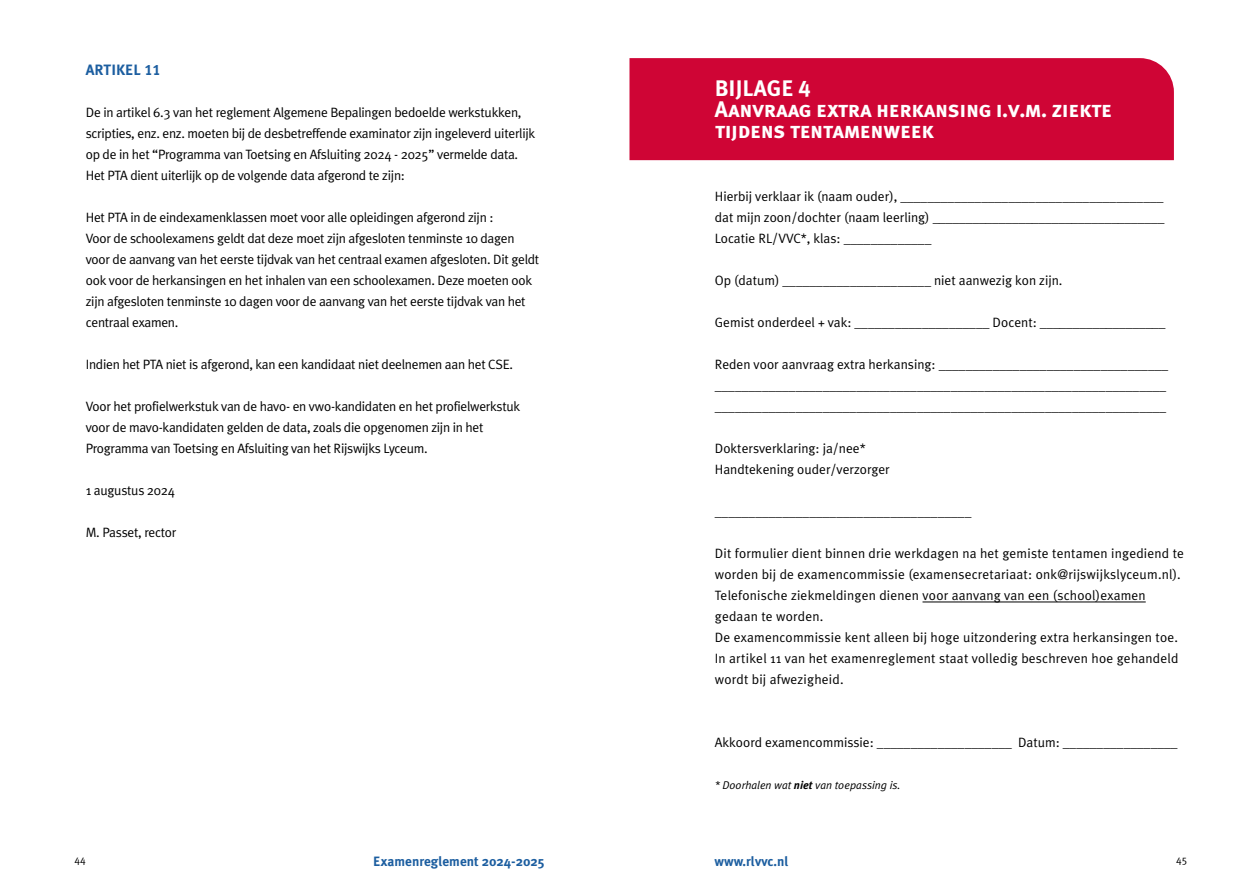
<style>
.page{position:relative;width:1259px;height:893px;background:#fff}
.page>*{position:absolute;margin:0;border:0;box-sizing:border-box;transform-origin:0 0}
.t1{font:22.5px/21px "Meta Plus Bold Caps";letter-spacing:-.02em;color:#fff}
.t2{font:15px "Meta Plus Bold Caps";color:#1c5ea0}
.t3{font:13.5px/21px "Meta Plus Normal";letter-spacing:-.02em;color:#000}
.t4{font:13.5px/21px "Meta Plus Normal";color:#000}
.t5{font:13.5px/21px "Meta Plus Normal";letter-spacing:.015em;color:#000}
.t6{font:700 13.5px "Meta Plus";color:#1c5ea0}
.t7{font:italic 11.25px "Meta Plus Normal";color:#000}
.t8{font:10.5px "Meta Plus Normal";color:#000}
.s1{font-family:"Meta Plus";font-weight:700}
</style>
<div class="page">
<div style="left:629px;top:58px;width:545px;height:102px;background:#cf0535"></div>
<hr style="left:922px;top:602px;width:223px;height:1px;background:#000">
<p class="t2" style="left:86px;top:61px;width:76px">ARTIKEL 11</p>
<p class="t3" style="left:86px;top:102px;width:451px">De in artikel 6.3 van het reglement Algemene Bepalingen bedoelde werkstukken, scripties, enz. enz. moeten bij de desbetreffende examinator zijn ingeleverd uiterlijk op de in het “Programma van Toetsing en Afsluiting 2024 - 2025” vermelde data.<br>Het PTA dient uiterlijk op de volgende data afgerond te zijn:</p>
<p class="t3" style="left:86px;top:207px;width:455px">Het PTA in de eindexamenklassen moet voor alle opleidingen afgerond zijn :<br>Voor de schoolexamens geldt dat deze moet zijn afgesloten tenminste 10 dagen voor de aanvang van het eerste tijdvak van het centraal examen afgesloten. Dit geldt ook voor de herkansingen en het inhalen van een schoolexamen. Deze moeten ook zijn afgesloten tenminste 10 dagen voor de aanvang van het eerste tijdvak van het centraal examen.</p>
<p class="t3" style="left:86px;top:354px;width:429px">Indien het PTA niet is afgerond, kan een kandidaat niet deelnemen aan het CSE.</p>
<p class="t3" style="left:86px;top:396px;width:436px">Voor het profielwerkstuk van de havo- en vwo-kandidaten en het profielwerkstuk voor de mavo-kandidaten gelden de data, zoals die opgenomen zijn in het<br>Programma van Toetsing en Afsluiting van het Rijswijks Lyceum.</p>
<p class="t3" style="left:86px;top:480px;width:91px">1 augustus 2024</p>
<p class="t3" style="left:86px;top:522px;width:92px">M. Passet, rector</p>
<h1 class="t1" style="left:715px;top:78px;width:399px">BIJLAGE 4<br>Aanvraag extra herkansing i.v.m. ziekte tijdens tentamenweek</h1>
<p class="t3" style="left:715px;top:186px;width:451px;text-align:justify">Hierbij verklaar ik (naam ouder), _______________________________________ dat mijn zoon/dochter (naam leerling) ___________________________________ Locatie RL/VVC*, klas: _____________</p>
<p class="t4" style="left:715px;top:270px;width:349px">Op (datum) ______________________ niet aanwezig kon zijn.</p>
<p class="t4" style="left:715px;top:312px;width:452px">Gemist onderdeel + vak: ____________________ Docent: ___________________</p>
<p class="t4" style="left:715px;top:354px;width:455px">Reden voor aanvraag extra herkansing: __________________________________ ___________________________________________________________________ ___________________________________________________________________</p>
<p class="t4" style="left:715px;top:438px;width:176px">Doktersverklaring: ja/nee*<br>Handtekening ouder/verzorger</p>
<p class="t3" style="left:715px;top:501px;width:258px">______________________________________</p>
<p class="t5" style="left:715px;top:543px;width:471px">Dit formulier dient binnen drie werkdagen na het gemiste tentamen ingediend te worden bij de examencommissie (examensecretariaat: onk@rijswijkslyceum.nl).<br>Telefonische ziekmeldingen dienen voor aanvang van een (school)examen gedaan te worden.<br>De examencommissie kent alleen bij hoge uitzondering extra herkansingen toe.<br>In artikel 11 van het examenreglement staat volledig beschreven hoe gehandeld wordt bij afwezigheid.</p>
<p class="t4" style="left:715px;top:732px;width:464px">Akkoord examencommissie: ____________________ Datum: _________________</p>
<p class="t7" style="left:715px;top:779px;width:187px">* Doorhalen wat <span class="s1">niet</span> van toepassing is.</p>
<p class="t8" style="left:75px;top:853px;width:13px">44</p>
<p class="t6" style="left:373px;top:853px;width:173px">Examenreglement 2024-2025</p>
<p class="t6" style="left:714px;top:853px;width:75px">www.rlvvc.nl</p>
<p class="t8" style="left:1176px;top:853px;width:13px">45</p>
</div>
